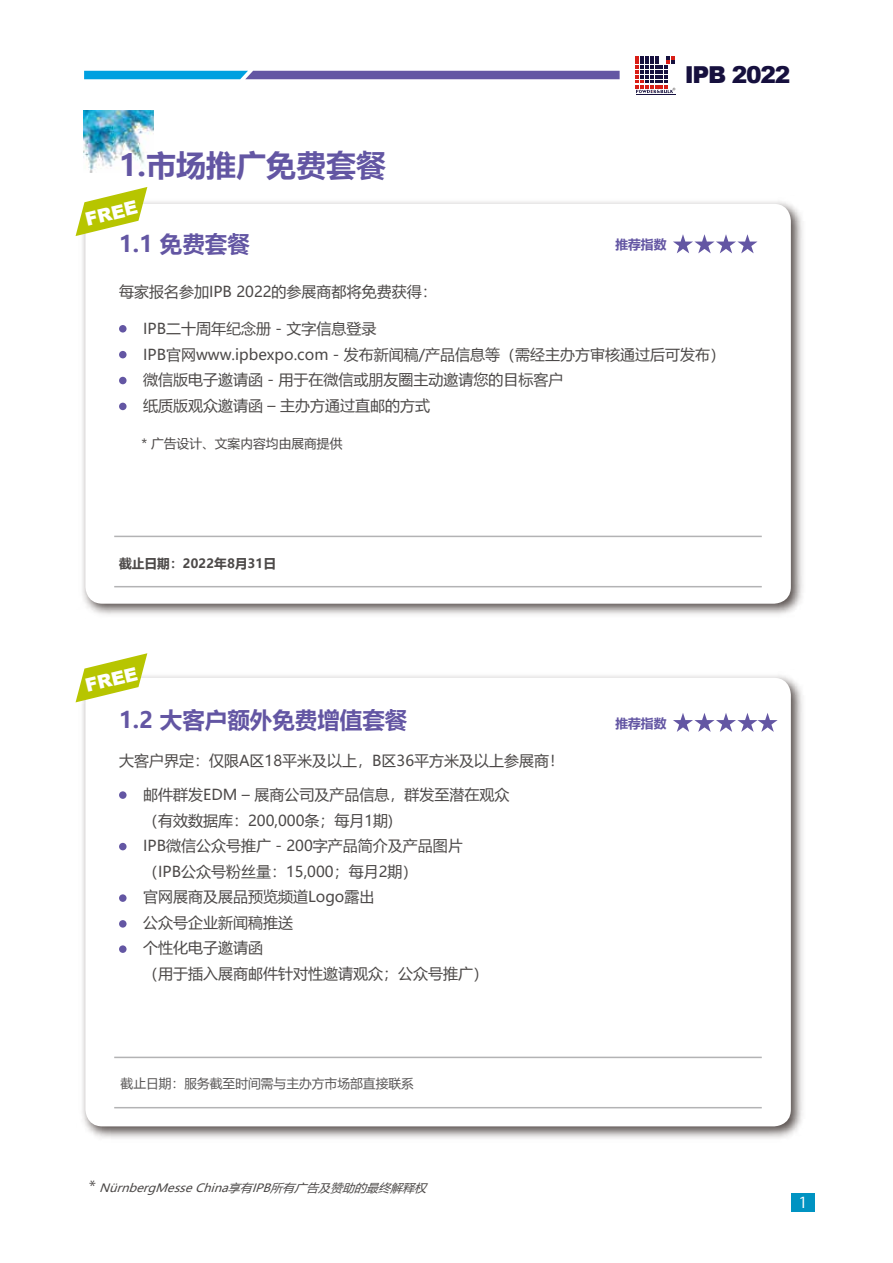
<style>
.page{position:relative;width:893px;height:1263px;background:#fff}
.page>*{position:absolute;margin:0;border:0;box-sizing:border-box;transform-origin:0 0}
.t1{font:700 30px "Microsoft Ya Hei";color:#6356a3}
.t2{font:900 23.4px "Arial";letter-spacing:-.05em;color:#16103e}
.t3{font:700 22.5px "Microsoft Ya Hei";color:#6356a3}
.t4{font:900 18.6px "Arial";color:#fff}
.t5{font:15px/25.5px "Microsoft Ya Hei";color:#4c4948}
.t6{font:15px "Koz Go Pr 6 N";color:#fff;scale:1.1 1}
.t7{font:12.75px "Microsoft Ya Hei";color:#595757}
.t8{font:12.75px "Microsoft Ya Hei";color:#4c4948}
.t9{font:700 12.75px "Microsoft Ya Hei";color:#4c4948}
.t10{font:700 12.75px "Microsoft Ya Hei";color:#6356a3}
.t11{font:italic 11.4px "Microsoft Ya Hei";color:#4c4948;scale:1.05 1}
.s1{font-family:"Koz Go Pr 6 N";font-style:normal;font-size:15px}
</style>
<div class="page">
<img style="left:82px;top:201px;width:721px;height:414px">
<div style="left:85px;top:204px;width:706px;height:400px;background:#fff;border-radius:17px"></div>
<img style="left:82px;top:675px;width:721px;height:464px">
<div style="left:85px;top:678px;width:706px;height:448px;background:#fff;border-radius:17px"></div>
<svg style="left:673px;top:234px;width:84px;height:19px"></svg>
<svg style="left:84px;top:71px;width:536px;height:8px"></svg>
<hr style="left:636px;top:95px;width:39px;height:1px;background:#16103e">
<svg style="left:636px;top:56px;width:39px;height:38px"></svg>
<img style="left:84px;top:110px;width:69px;height:62px">
<div style="left:119px;top:325px;width:8px;height:7px;background:#6356a3;border-radius:50%"></div>
<div style="left:119px;top:351px;width:8px;height:7px;background:#6356a3;border-radius:50%"></div>
<div style="left:119px;top:403px;width:8px;height:7px;background:#6356a3;border-radius:50%"></div>
<div style="left:119px;top:377px;width:8px;height:7px;background:#6356a3;border-radius:50%"></div>
<div style="left:119px;top:791px;width:8px;height:8px;background:#6356a3;border-radius:50%"></div>
<div style="left:119px;top:843px;width:8px;height:7px;background:#6356a3;border-radius:50%"></div>
<hr style="left:114px;top:536px;width:648px;height:1px;background:#b3b3b4">
<hr style="left:114px;top:586px;width:648px;height:1px;background:#b3b3b4">
<hr style="left:114px;top:1057px;width:648px;height:1px;background:#b3b3b4">
<hr style="left:114px;top:1107px;width:648px;height:1px;background:#b3b3b4">
<div style="left:791px;top:1194px;width:23px;height:18px;background:#0093c2"></div>
<svg style="left:76px;top:187px;width:71px;height:49px"></svg>
<svg style="left:76px;top:653px;width:71px;height:49px"></svg>
<div style="left:119px;top:894px;width:8px;height:8px;background:#6356a3;border-radius:50%"></div>
<div style="left:119px;top:920px;width:8px;height:8px;background:#6356a3;border-radius:50%"></div>
<svg style="left:673px;top:713px;width:105px;height:19px"></svg>
<div style="left:119px;top:945px;width:8px;height:8px;background:#6356a3;border-radius:50%"></div>
<h1 class="t1" style="left:119px;top:144px;width:269px">1.市场推广免费套餐</h1>
<p class="t4" style="left:82px;top:206px;width:55px;rotate:-14deg">FREE</p>
<h3 class="t3" style="left:119px;top:228px;width:132px">1.1 免费套餐</h3>
<p class="t5" style="left:119px;top:278px;width:319px">每家报名参加IPB 2022的参展商都将免费获得：</p>
<h2 class="t2" style="left:685px;top:58px;width:107px">IPB 2022</h2>
<p class="t10" style="left:615px;top:236px;width:52px">推荐指数</p>
<p class="t5" style="left:143px;top:315px;width:584px">IPB二十周年纪念册 - 文字信息登录<br>IPB官网www.ipbexpo.com - 发布新闻稿/产品信息等（需经主办方审核通过后可发布）微信版电子邀请函 - 用于在微信或朋友圈主动邀请您的目标客户<br>纸质版观众邀请函 – 主办方通过直邮的方式</p>
<p class="t8" style="left:142px;top:434px;width:202px">* 广告设计、文案内容均由展商提供</p>
<p class="t9" style="left:119px;top:554px;width:159px">截止日期：2022年8月31日</p>
<p class="t4" style="left:82px;top:673px;width:55px;rotate:-14deg">FREE</p>
<h3 class="t3" style="left:119px;top:704px;width:290px">1.2 大客户额外免费增值套餐</h3>
<p class="t5" style="left:119px;top:747px;width:447px">大客户界定：仅限A区18平米及以上，B区36平方米及以上参展商！</p>
<p class="t5" style="left:143px;top:781px;width:368px">邮件群发EDM – 展商公司及产品信息，群发至潜在观众（有效数据库：200,000条；每月1期)<br>IPB微信公众号推广 - 200字产品简介及产品图片<br>（IPB公众号粉丝量：15,000；每月2期）<br>官网展商及展品预览频道Logo露出<br>公众号企业新闻稿推送<br>个性化电子邀请函<br>（用于插入展商邮件针对性邀请观众；公众号推广）</p>
<p class="t7" style="left:121px;top:1075px;width:295px">截止日期：服务截至时间需与主办方市场部直接联系</p>
<p class="t11" style="left:89px;top:1180px;width:327px"><span class="s1">*</span> NürnbergMesseChina享有IPB所有广告及赞助的最终解释权</p>
<p class="t10" style="left:615px;top:714px;width:52px">推荐指数</p>
<p class="t6" style="left:798px;top:1194px;width:10px">1</p>
</div>
